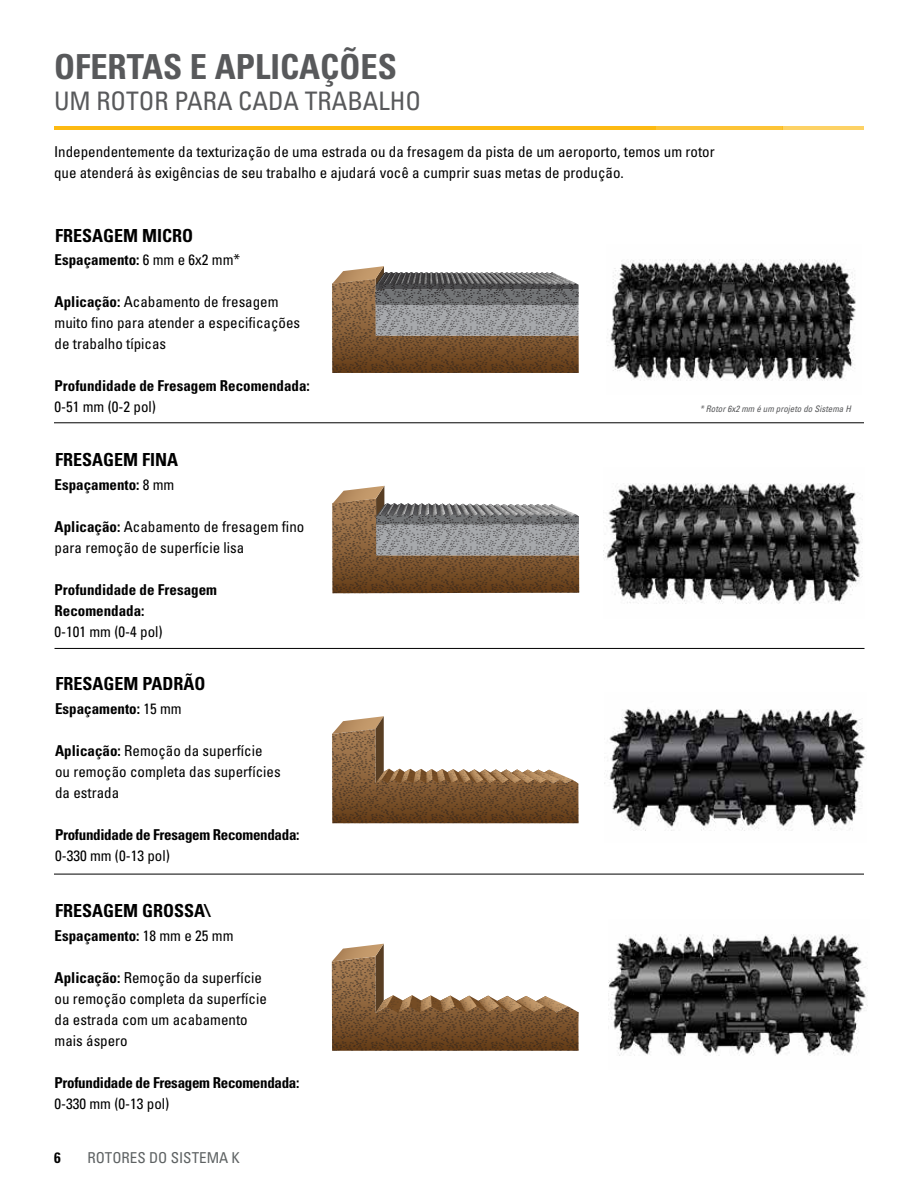
<style>
.page{position:relative;width:918px;height:1188px;background:#fff}
.page>*{position:absolute;margin:0;border:0;box-sizing:border-box;transform-origin:0 0}
.t1{font:700 condensed 34.5px "Univers";color:#58595b}
.t2{font:condensed 25.5px "Univers";color:#58595b}
.t3{font:700 condensed 18px "Univers";color:#000}
.t4{font:condensed 15px/21px "Univers";color:#000}
.t5{font:700 condensed 15px/21px "Univers";color:#000}
.t6{font:700 condensed 15px "Univers";letter-spacing:-.02em;color:#000}
.t7{font:condensed 15px "Univers";color:#5e6263}
.t8{font:italic condensed 9px "Univers";color:#58595b}
.s1{font-weight:400}
.s2{font-weight:700}
</style>
<div class="page">
<svg style="left:332px;top:266px;width:247px;height:107px;background:#827162"></svg>
<svg style="left:332px;top:486px;width:247px;height:107px;background:#928172"></svg>
<svg style="left:332px;top:716px;width:247px;height:107px"></svg>
<svg style="left:332px;top:944px;width:247px;height:107px"></svg>
<img style="left:610px;top:259px;width:246px;height:122px">
<hr style="left:54px;top:127px;width:601px;height:3px;background:#fdba12">
<hr style="left:654px;top:127px;width:128px;height:3px;background:#fdba12">
<hr style="left:782px;top:127px;width:82px;height:3px;background:#fdba12">
<hr style="left:54px;top:423px;width:810px;height:1px;background:#000">
<img style="left:603px;top:483px;width:260px;height:121px">
<hr style="left:55px;top:648px;width:810px;height:1px;background:#000">
<img style="left:604px;top:708px;width:262px;height:123px">
<hr style="left:54px;top:874px;width:810px;height:1px;background:#000">
<img style="left:608px;top:934px;width:260px;height:122px">
<h1 class="t1" style="left:54px;top:46px;width:344px">OFERTAS E APLICAÇÕES</h1>
<h2 class="t2" style="left:54px;top:85px;width:369px">UM ROTOR PARA CADA TRABALHO</h2>
<p class="t4" style="left:54px;top:141px;width:662px">Independentemente da texturização de uma estrada ou da fresagem da pista de um aeroporto, temos um rotor que atenderá às exigências de seu trabalho e ajudará você a cumprir suas metas de produção.</p>
<p class="t3" style="left:55px;top:225px;width:140px">FRESAGEM MICRO</p>
<p class="t5" style="left:55px;top:249px;width:187px">Espaçamento: <span class="s1">6 mm e 6x2 mm*</span></p>
<p class="t4" style="left:55px;top:291px;width:247px"><span class="s2">Aplicação:</span> Acabamento de fresagem muito fino para atender a especificações de trabalho típicas</p>
<p class="t5" style="left:55px;top:375px;width:257px">Profundidade de Fresagem Recomendada:</p>
<p class="t4" style="left:55px;top:396px;width:103px">0-51 mm (0-2 pol)</p>
<p class="t3" style="left:55px;top:448px;width:124px">FRESAGEM FINA</p>
<p class="t5" style="left:55px;top:474px;width:121px">Espaçamento: <span class="s1">8 mm</span></p>
<p class="t4" style="left:55px;top:516px;width:251px"><span class="s2">Aplicação:</span> Acabamento de fresagem fino para remoção de superfície lisa</p>
<p class="t5" style="left:55px;top:579px;width:164px">Profundidade de Fresagem<br>Recomendada:</p>
<p class="t4" style="left:55px;top:621px;width:110px">0-101 mm (0-4 pol)</p>
<p class="t3" style="left:56px;top:672px;width:152px">FRESAGEM PADRÃO</p>
<p class="t5" style="left:55px;top:698px;width:128px">Espaçamento: <span class="s1">15 mm</span></p>
<p class="t4" style="left:55px;top:740px;width:227px"><span class="s2">Aplicação:</span> Remoção da superfície ou remoção completa das superfícies da estrada</p>
<p class="t6" style="left:55px;top:826px;width:246px">Profundidade de Fresagem Recomendada:</p>
<p class="t4" style="left:55px;top:845px;width:116px">0-330 mm (0-13 pol)</p>
<p class="t3" style="left:55px;top:900px;width:156px">FRESAGEM GROSSA\</p>
<p class="t5" style="left:55px;top:926px;width:181px">Espaçamento: <span class="s1">18 mm e 25 mm</span></p>
<p class="t4" style="left:55px;top:967px;width:214px"><span class="s2">Aplicação:</span> Remoção da superfície ou remoção completa da superfície da estrada com um acabamento mais áspero</p>
<p class="t6" style="left:55px;top:1074px;width:247px">Profundidade de Fresagem Recomendada:</p>
<p class="t4" style="left:55px;top:1093px;width:116px">0-330 mm (0-13 pol)</p>
<p class="t5" style="left:54px;top:1147px;width:8px">6</p>
<p class="t7" style="left:87px;top:1148px;width:154px">ROTORES DO SISTEMA K</p>
<p class="t8" style="left:700px;top:403px;width:152px">* Rotor 6x2 mm é um projeto do Sistema H</p>
</div>
